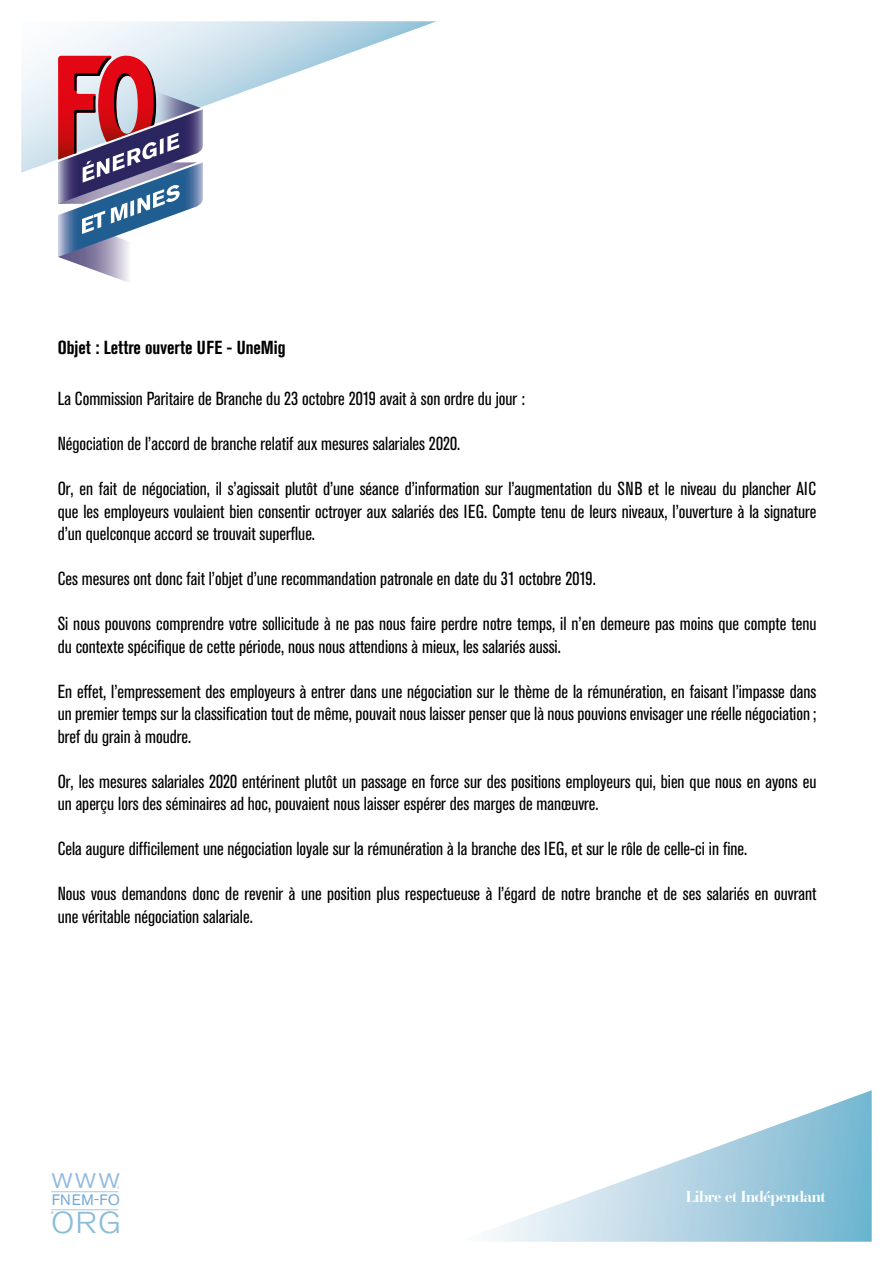
<style>
.page{position:relative;width:893px;height:1263px;background:#fff}
.page>*{position:absolute;margin:0;border:0;box-sizing:border-box;transform-origin:0 0}
.t1{font:300 30px "Akzidenz Grotesk Pro";color:#8abdd6;scale:1.1 1}
.t2{font:21px "Akzidenz Grotesk Pro";color:#94badf}
.t3{font:condensed 18.75px/22.5px "Akzidenz Grotesk Pro";color:#000}
.t4{font:700 condensed 18.75px "Akzidenz Grotesk Pro";color:#000}
.t5{font:700 16.5px "Bauer Bodoni BT";letter-spacing:-.02em;color:#fff}
.t6{font:15px "Akzidenz Grotesk Pro";letter-spacing:.04em;color:#74a9d7}
.s1{font-size:22.5px;color:#a8c5e5}
</style>
<div class="page">
<svg style="left:21px;top:21px;width:416px;height:152px"></svg>
<svg style="left:489px;top:1090px;width:383px;height:152px"></svg>
<svg style="left:58px;top:56px;width:145px;height:226px"></svg>
<hr style="left:51px;top:1209px;width:67px;height:1px;background:#a8c5e5">
<hr style="left:51px;top:1191px;width:67px;height:1px;background:#a8c5e5">
<p class="t4" style="left:58px;top:336px;width:229px">Objet : Lettre ouverte UFE - UneMig</p>
<p class="t3" style="left:58px;top:387px;width:469px">La Commission Paritaire de Branche du 23 octobre 2019 avait à son ordre du jour :</p>
<p class="t3" style="left:58px;top:432px;width:404px">Négociation de l’accord de branche relatif aux mesures salariales 2020.</p>
<p class="t3" style="left:58px;top:477px;width:760px;text-align:justify">Or, en fait de négociation, il s’agissait plutôt d’une séance d’information sur l’augmentation du SNB et le niveau du plancher AIC que les employeurs voulaient bien consentir octroyer aux salariés des IEG. Compte tenu de leurs niveaux, l’ouverture à la signature d’un quelconque accord se trouvait superflue.</p>
<p class="t3" style="left:58px;top:567px;width:540px">Ces mesures ont donc fait l’objet d’une recommandation patronale en date du 31 octobre 2019.</p>
<p class="t3" style="left:58px;top:612px;width:760px">Si nous pouvons comprendre votre sollicitude à ne pas nous faire perdre notre temps, il n’en demeure pas moins que compte tenu du contexte spécifique de cette période, nous nous attendions à mieux, les salariés aussi.</p>
<p class="t3" style="left:58px;top:679px;width:760px;text-align:justify">En effet, l’empressement des employeurs à entrer dans une négociation sur le thème de la rémunération, en faisant l’impasse dans un premier temps sur la classification tout de même, pouvait nous laisser penser que là nous pouvions envisager une réelle négociation; bref du grain à moudre.</p>
<p class="t3" style="left:58px;top:769px;width:760px">Or, les mesures salariales 2020 entérinent plutôt un passage en force sur des positions employeurs qui, bien que nous en ayons eu un aperçu lors des séminaires ad hoc, pouvaient nous laisser espérer des marges de manœuvre.</p>
<p class="t3" style="left:58px;top:837px;width:691px">Cela augure difficilement une négociation loyale sur la rémunération à la branche des IEG, et sur le rôle de celle-ci in fine.</p>
<p class="t3" style="left:58px;top:882px;width:760px">Nous vous demandons donc de revenir à une position plus respectueuse à l’égard de notre branche et de ses salariés en ouvrant une véritable négociation salariale.</p>
<p class="t2" style="left:51px;top:1167px;width:70px">WWW<span class="s1">.</span></p>
<p class="t6" style="left:49px;top:1190px;width:72px"><span class="s1">.</span>FNEM-FO</p>
<h1 class="t1" style="left:51px;top:1203px;width:65px">ORG</h1>
<p class="t5" style="left:686px;top:1186px;width:141px">Libre et Indépendant</p>
</div>
